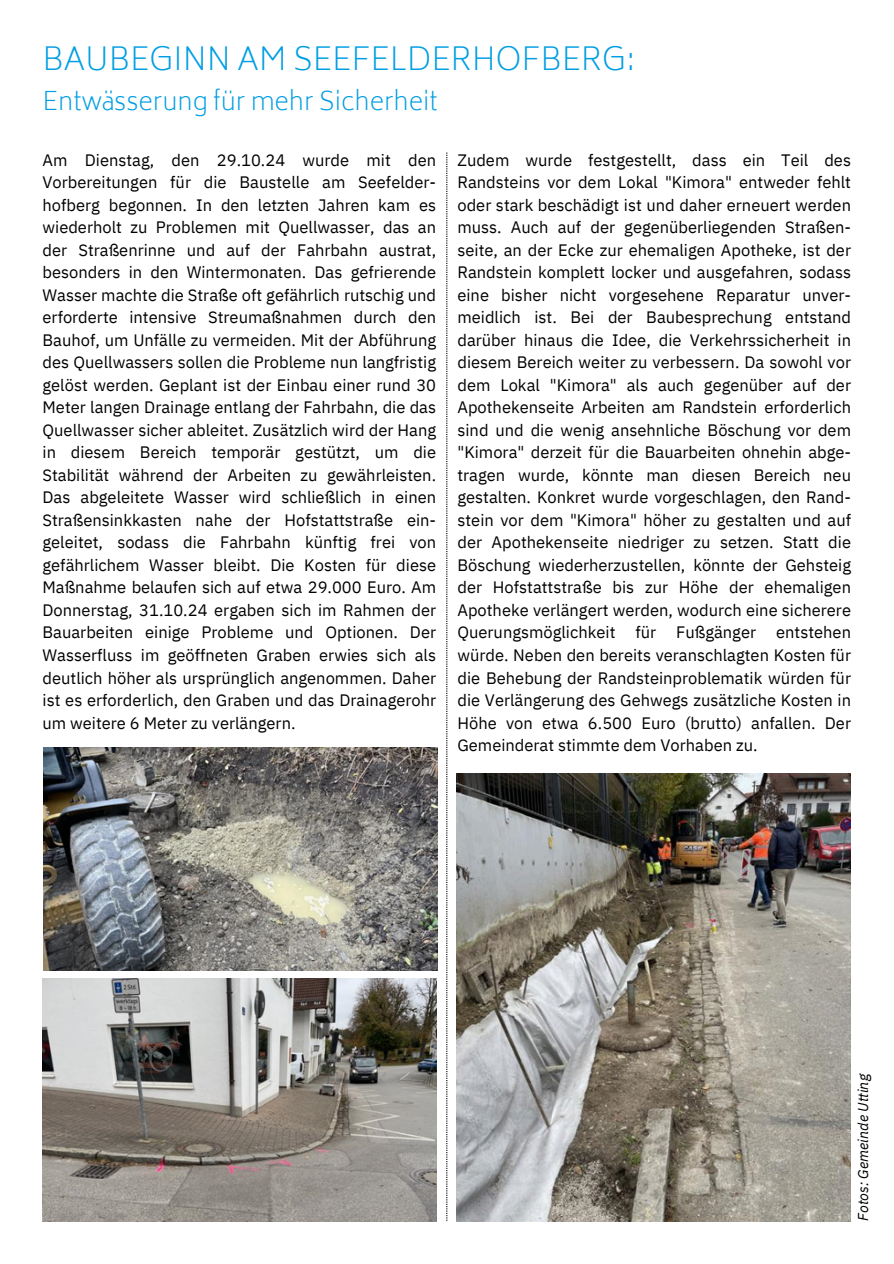
<style>
.page{position:relative;width:894px;height:1264px;background:#fff}
.page>*{position:absolute;margin:0;border:0;box-sizing:border-box;transform-origin:0 0}
.t1{font:200 30.9px "Biryani";color:#009ee3}
.t2{font:200 24.9px "Biryani";color:#009ee3}
.t3{font:16.5px/22.5px "IBM Plex Sans";color:#000;text-align:justify}
.t4{font:italic 14.25px "IBM Plex Sans";color:#000}
</style>
<div class="page">
<svg style="left:446px;top:152px;width:1px;height:1068px"></svg>
<img style="left:44px;top:747px;width:393px;height:223px">
<img style="left:456px;top:773px;width:394px;height:447px">
<img style="left:43px;top:978px;width:393px;height:243px">
<p class="t1" style="left:43px;top:41px;width:594px">BAUBEGINN AM SEEFELDERHOFBERG:</p>
<p class="t2" style="left:43px;top:86px;width:397px">Entwässerung für mehr Sicherheit</p>
<p class="t3" style="left:43px;top:148px;width:395px">Am Dienstag, den 29.10.24 wurde mit den Vorbereitungen für die Baustelle am Seefelder&shy;hofberg begonnen. In den letzten Jahren kam es wiederholt zu Problemen mit Quellwasser, das an der Straßenrinne und auf der Fahrbahn austrat, besonders in den Wintermonaten. Das gefrierende Wasser machte die Straße oft gefährlich rutschig und erforderte intensive Streumaßnahmen durch den Bauhof, um Unfälle zu vermeiden. Mit der Abführung des Quellwassers sollen die Probleme nun langfristig gelöst werden. Geplant ist der Einbau einer rund 30<br>Meter langen Drainage entlang der Fahrbahn, die das Quellwasser sicher ableitet. Zusätzlich wird der Hang in diesem Bereich temporär gestützt, um die Stabilität während der Arbeiten zu gewährleisten.<br>Das abgeleitete Wasser wird schließlich in einen Straßensinkkasten nahe der Hofstattstraße ein&shy;geleitet, sodass die Fahrbahn künftig frei von gefährlichem Wasser bleibt. Die Kosten für diese Maßnahme belaufen sich auf etwa 29.000 Euro. Am Donnerstag, 31.10.24 ergaben sich im Rahmen der Bauarbeiten einige Probleme und Optionen. Der Wasserfluss im geöffneten Graben erwies sich als deutlich höher als ursprünglich angenommen. Daher ist es erforderlich, den Graben und das Drainagerohr um weitere 6 Meter zu verlängern.</p>
<p class="t3" style="left:457px;top:148px;width:395px">Zudem wurde festgestellt, dass ein Teil des Randsteins vor dem Lokal "Kimora" entweder fehlt oder stark beschädigt ist und daher erneuert werden muss. Auch auf der gegenüberliegenden Straßen&shy;seite, an der Ecke zur ehemaligen Apotheke, ist der Randstein komplett locker und ausgefahren, sodass eine bisher nicht vorgesehene Reparatur unver&shy;meidlich ist. Bei der Baubesprechung entstand darüber hinaus die Idee, die Verkehrssicherheit in diesem Bereich weiter zu verbessern. Da sowohl vor dem Lokal "Kimora" als auch gegenüber auf der Apothekenseite Arbeiten am Randstein erforderlich sind und die wenig ansehnliche Böschung vor dem "Kimora" derzeit für die Bauarbeiten ohnehin abge&shy;tragen wurde, könnte man diesen Bereich neu gestalten. Konkret wurde vorgeschlagen, den Rand&shy;stein vor dem "Kimora" höher zu gestalten und auf der Apothekenseite niedriger zu setzen. Statt die Böschung wiederherzustellen, könnte der Gehsteig der Hofstattstraße bis zur Höhe der ehemaligen Apotheke verlängert werden, wodurch eine sicherere Querungsmöglichkeit für Fußgänger entstehen würde. Neben den bereits veranschlagten Kosten für die Behebung der Randsteinproblematik würden für die Verlängerung des Gehwegs zusätzliche Kosten in Höhe von etwa 6.500 Euro (brutto) anfallen. Der Gemeinderat stimmte dem Vorhaben zu.</p>
<p class="t4" style="left:853px;top:1220px;width:149px;rotate:-90deg">Fotos: Gemeinde Utting</p>
</div>
